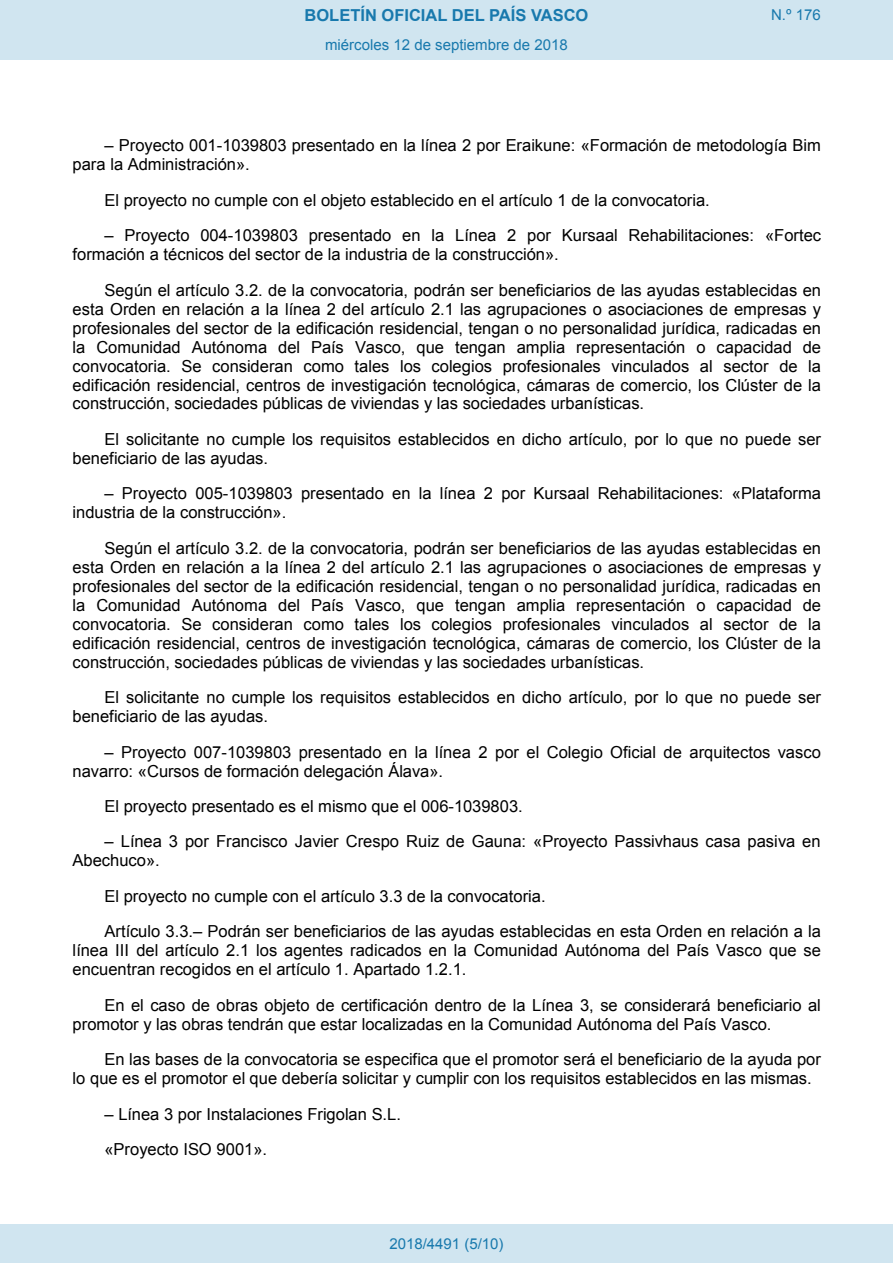
<style>
.page{position:relative;width:893px;height:1263px;background:#fff}
.page>*{position:absolute;margin:0;border:0;box-sizing:border-box;transform-origin:0 0}
.t1{font:16.5px/18.9px "Arial";color:#000}
.t2{font:700 16.5px "Arial";color:#1879ad}
.Paginacion_Centro{font:15px "Arial";color:#1879ad}
</style>
<div class="page">
<div style="left:0;top:0;width:893px;height:60px;background:#d0e5f0"></div>
<div style="left:0;top:1225px;width:893px;height:38px;background:#d0e5f0"></div>
<p class="t2" style="left:305px;top:4px;width:285px">BOLETÍN OFICIAL DEL PAÍS VASCO</p>
<p class="Paginacion_Centro" style="left:771px;top:5px;width:51px">N.º 176</p>
<p class="Paginacion_Centro" style="left:325px;top:35px;width:244px">miércoles 12 de septiembre de 2018</p>
<p class="t1" style="left:73px;top:136px;width:750px;text-indent:32px">– Proyecto 001-1039803 presentado en la línea 2 por Eraikune: «Formación de metodología Bim para la Administración».</p>
<p class="t1" style="left:104px;top:191px;width:607px">El proyecto no cumple con el objeto establecido en el artículo 1 de la convocatoria.</p>
<p class="t1" style="left:73px;top:226px;width:750px;text-indent:32px">– Proyecto 004-1039803 presentado en la Línea 2 por Kursaal Rehabilitaciones: «Fortec formación a técnicos del sector de la industria de la construcción».</p>
<p class="t1" style="left:73px;top:281px;width:750px;text-align:justify;text-indent:32px">Según el artículo 3.2. de la convocatoria, podrán ser beneficiarios de las ayudas establecidas en esta Orden en relación a la línea 2 del artículo 2.1 las agrupaciones o asociaciones de empresas y profesionales del sector de la edificación residencial, tengan o no personalidad jurídica, radicadas en la Comunidad Autónoma del País Vasco, que tengan amplia representación o capacidad de convocatoria. Se consideran como tales los colegios profesionales vinculados al sector de la edificación residencial, centros de investigación tecnológica, cámaras de comercio, los Clúster de la construcción, sociedades públicas de viviendas y las sociedades urbanísticas.</p>
<p class="t1" style="left:73px;top:430px;width:750px;text-indent:32px">El solicitante no cumple los requisitos establecidos en dicho artículo, por lo que no puede ser beneficiario de las ayudas.</p>
<p class="t1" style="left:73px;top:484px;width:750px;text-indent:32px">– Proyecto 005-1039803 presentado en la línea 2 por Kursaal Rehabilitaciones: «Plataforma industria de la construcción».</p>
<p class="t1" style="left:73px;top:539px;width:750px;text-align:justify;text-indent:32px">Según el artículo 3.2. de la convocatoria, podrán ser beneficiarios de las ayudas establecidas en esta Orden en relación a la línea 2 del artículo 2.1 las agrupaciones o asociaciones de empresas y profesionales del sector de la edificación residencial, tengan o no personalidad jurídica, radicadas en la Comunidad Autónoma del País Vasco, que tengan amplia representación o capacidad de convocatoria. Se consideran como tales los colegios profesionales vinculados al sector de la edificación residencial, centros de investigación tecnológica, cámaras de comercio, los Clúster de la construcción, sociedades públicas de viviendas y las sociedades urbanísticas.</p>
<p class="t1" style="left:73px;top:688px;width:750px;text-indent:32px">El solicitante no cumple los requisitos establecidos en dicho artículo, por lo que no puede ser beneficiario de las ayudas.</p>
<p class="t1" style="left:73px;top:742px;width:750px;text-indent:32px">– Proyecto 007-1039803 presentado en la línea 2 por el Colegio Oficial de arquitectos vasco navarro: «Cursos de formación delegación Álava».</p>
<p class="t1" style="left:104px;top:797px;width:420px">El proyecto presentado es el mismo que el 006-1039803.</p>
<p class="t1" style="left:73px;top:832px;width:750px;text-indent:32px">– Línea 3 por Francisco Javier Crespo Ruiz de Gauna: «Proyecto Passivhaus casa pasiva en<br>Abechuco».</p>
<p class="t1" style="left:104px;top:878px;width:718px;line-height:35.4px">El proyecto no cumple con el artículo 3.3 de la convocatoria.<br>Artículo 3.3.– Podrán ser beneficiarios de las ayudas establecidas en esta Orden en relación a la</p>
<p class="t1" style="left:73px;top:941px;width:750px">línea III del artículo 2.1 los agentes radicados en la Comunidad Autónoma del País Vasco que se encuentran recogidos en el artículo 1. Apartado 1.2.1.</p>
<p class="t1" style="left:73px;top:995px;width:750px;text-indent:32px">En el caso de obras objeto de certificación dentro de la Línea 3, se considerará beneficiario al promotor y las obras tendrán que estar localizadas en la Comunidad Autónoma del País Vasco.</p>
<p class="t1" style="left:73px;top:1050px;width:750px;text-indent:32px">En las bases de la convocatoria se especifica que el promotor será el beneficiario de la ayuda por lo que es el promotor el que debería solicitar y cumplir con los requisitos establecidos en las mismas.</p>
<p class="t1" style="left:104px;top:1096px;width:298px;line-height:35.4px">– Línea 3 por Instalaciones Frigolan S.L. «Proyecto ISO 9001».</p>
<p class="Paginacion_Centro" style="left:389px;top:1234px;width:116px">2018/4491 (5/10)</p>
</div>
